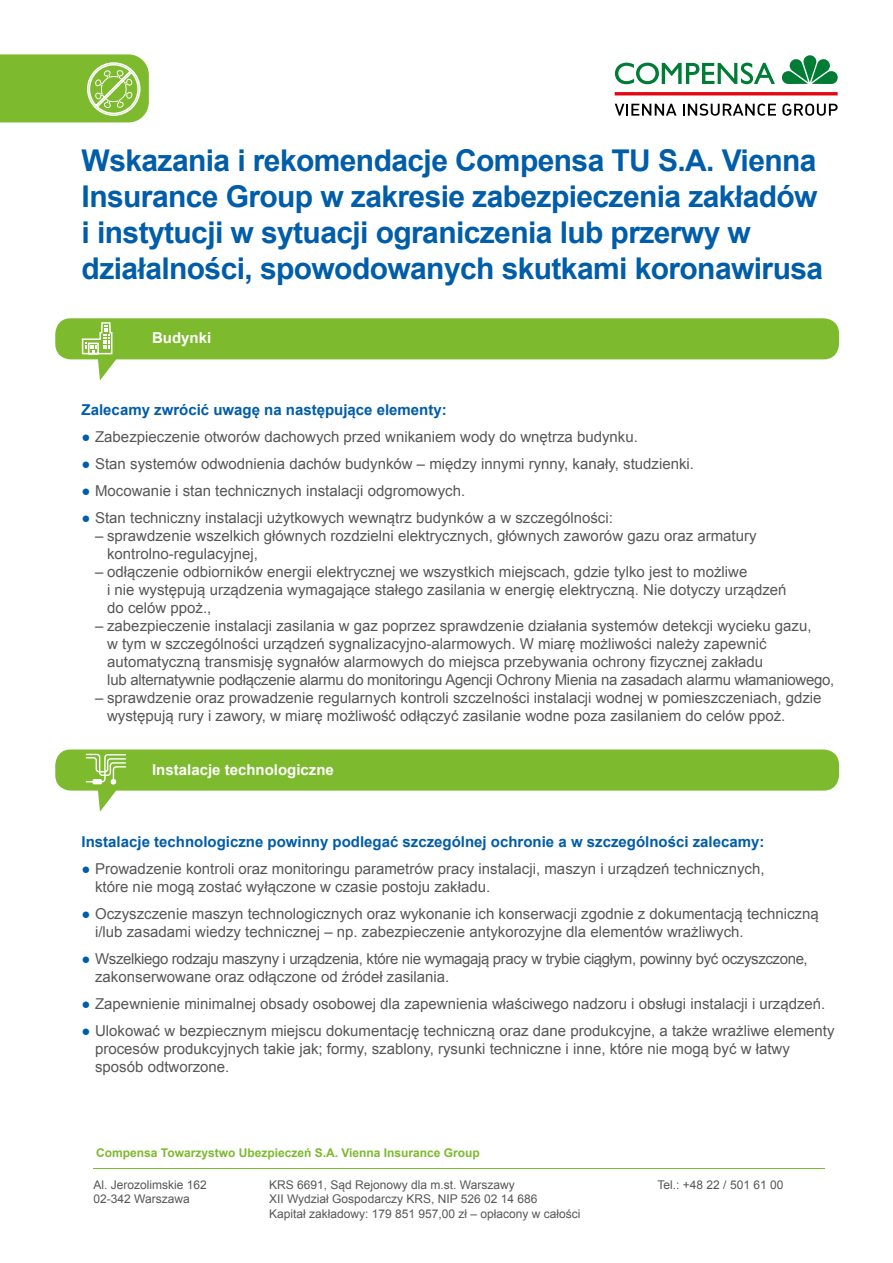
<style>
.page{position:relative;width:893px;height:1263px;background:#fff}
.page>*{position:absolute;margin:0;border:0;box-sizing:border-box;transform-origin:0 0}
.t1{font:700 30px/36px "Arial";letter-spacing:-.02em;color:#005da9}
.t2{font:15px/18px "Arial";color:#575756}
.t3{font:15px/18px "Arial";letter-spacing:-.025em;color:#575756}
.t4{font:700 15px "Arial";color:#005da9}
.t5{font:15px "Arial";letter-spacing:-.02em;color:#575756}
.t6{font:700 15px "Arial";color:#fff}
.t7{font:12px/14.4px "Arial";color:#575756}
.t8{font:700 12px "Arial";color:#7dba2e}
.s1{color:#005da9}
</style>
<div class="page">
<hr style="left:615px;top:92px;width:223px;height:3px;background:#e30613">
<svg style="left:615px;top:104px;width:62px;height:12px"></svg>
<svg style="left:683px;top:104px;width:93px;height:12px"></svg>
<svg style="left:782px;top:104px;width:56px;height:12px"></svg>
<svg style="left:615px;top:63px;width:160px;height:21px"></svg>
<svg style="left:782px;top:55px;width:56px;height:29px"></svg>
<svg style="left:55px;top:318px;width:784px;height:62px;fill:#7dba2e"></svg>
<svg style="left:55px;top:749px;width:784px;height:63px;fill:#7dba2e"></svg>
<hr style="left:93px;top:1168px;width:732px;height:1px;background:#7dba2e">
<svg style="left:0;top:54px;width:149px;height:68px;background:#8ac144"></svg>
<svg style="left:81px;top:321px;width:32px;height:34px"></svg>
<svg style="left:86px;top:754px;width:40px;height:30px"></svg>
<h1 class="t1" style="left:82px;top:144px;width:743px">Wskazania i rekomendacje Compensa TU S.A. Vienna Insurance Group w zakresie zabezpieczenia zakładów i instytucji w sytuacji ograniczenia lub przerwy w działalności, spowodowanych skutkami koronawirusa</h1>
<p class="t6" style="left:152px;top:327px;width:61px">Budynki</p>
<p class="t4" style="left:82px;top:399px;width:367px">Zalecamy zwrócić uwagę na następujące elementy:</p>
<p class="t2" style="left:82px;top:427px;width:558px"><span class="s1">●</span> Zabezpieczenie otworów dachowych przed wnikaniem wody do wnętrza budynku.</p>
<p class="t2" style="left:82px;top:454px;width:614px"><span class="s1">●</span> Stan systemów odwodnienia dachów budynków – między innymi rynny, kanały, studzienki.</p>
<p class="t2" style="left:82px;top:481px;width:385px"><span class="s1">●</span> Mocowanie i stan technicznych instalacji odgromowych.</p>
<p class="t2" style="left:82px;top:508px;width:533px"><span class="s1">●</span> Stan techniczny instalacji użytkowych wewnątrz budynków a w szczególności:</p>
<p class="t2" style="left:95px;top:526px;width:663px">‒ sprawdzenie wszelkich głównych rozdzielni elektrycznych, głównych zaworów gazu oraz armatury</p>
<p class="t2" style="left:107px;top:544px;width:152px">kontrolno-regulacyjnej,</p>
<p class="t2" style="left:95px;top:562px;width:654px">‒ odłączenie odbiorników energii elektrycznej we wszystkich miejscach, gdzie tylko jest to możliwe</p>
<p class="t2" style="left:107px;top:580px;width:681px">i nie występują urządzenia wymagające stałego zasilania w energię elektryczną. Nie dotyczy urządzeń</p>
<p class="t2" style="left:107px;top:598px;width:106px">do celów ppoż.,</p>
<p class="t2" style="left:95px;top:616px;width:718px">‒ zabezpieczenie instalacji zasilania w gaz poprzez sprawdzenie działania systemów detekcji wycieku gazu,</p>
<p class="t2" style="left:107px;top:634px;width:661px">w tym w szczególności urządzeń sygnalizacyjno-alarmowych. W miarę możliwości należy zapewnić</p>
<p class="t2" style="left:107px;top:652px;width:658px">automatyczną transmisję sygnałów alarmowych do miejsca przebywania ochrony fizycznej zakładu</p>
<p class="t5" style="left:107px;top:669px;width:729px">lub alternatywnie podłączenie alarmu do monitoringu Agencji Ochrony Mienia na zasadach alarmu włamaniowego,</p>
<p class="t2" style="left:95px;top:688px;width:728px">‒ sprawdzenie oraz prowadzenie regularnych kontroli szczelności instalacji wodnej w pomieszczeniach, gdzie</p>
<p class="t2" style="left:107px;top:706px;width:680px">występują rury i zawory, w miarę możliwość odłączyć zasilanie wodne poza zasilaniem do celów ppoż.</p>
<p class="t6" style="left:152px;top:759px;width:183px">Instalacje technologiczne</p>
<p class="t4" style="left:82px;top:831px;width:684px">Instalacje technologiczne powinny podlegać szczególnej ochronie a w szczególności zalecamy:</p>
<p class="t2" style="left:95px;top:859px;width:671px;text-indent:-14px"><span class="s1">●</span> Prowadzenie kontroli oraz monitoringu parametrów pracy instalacji, maszyn i urządzeń technicznych, które nie mogą zostać wyłączone w czasie postoju zakładu.</p>
<p class="t2" style="left:95px;top:904px;width:725px;text-indent:-14px"><span class="s1">●</span> Oczyszczenie maszyn technologicznych oraz wykonanie ich konserwacji zgodnie z dokumentacją techniczną i/lub zasadami wiedzy technicznej – np. zabezpieczenie antykorozyjne dla elementów wrażliwych.</p>
<p class="t3" style="left:95px;top:949px;width:714px;text-indent:-14px"><span class="s1">●</span> Wszelkiego rodzaju maszyny i urządzenia, które nie wymagają pracy w trybie ciągłym, powinny być oczyszczone, zakonserwowane oraz odłączone od źródeł zasilania.</p>
<p class="t2" style="left:82px;top:994px;width:745px"><span class="s1">●</span> Zapewnienie minimalnej obsady osobowej dla zapewnienia właściwego nadzoru i obsługi instalacji i urządzeń.</p>
<p class="t2" style="left:95px;top:1021px;width:741px;text-indent:-14px"><span class="s1">●</span> Ulokować w bezpiecznym miejscu dokumentację techniczną oraz dane produkcyjne, a także wrażliwe elementy procesów produkcyjnych takie jak; formy, szablony, rysunki techniczne i inne, które nie mogą być w łatwy sposób odtworzone.</p>
<p class="t8" style="left:96px;top:1145px;width:385px">Compensa Towarzystwo Ubezpieczeń S.A. Vienna Insurance Group</p>
<p class="t7" style="left:94px;top:1177px;width:115px">Al. Jerozolimskie 162</p>
<p class="t7" style="left:269px;top:1177px;width:247px">KRS 6691, Sąd Rejonowy dla m.st. Warszawy</p>
<p class="t7" style="left:658px;top:1177px;width:127px">Tel.: +48 22 / 501 61 00</p>
<p class="t7" style="left:94px;top:1192px;width:98px">02-342 Warszawa</p>
<p class="t7" style="left:269px;top:1192px;width:313px">XII Wydział Gospodarczy KRS, NIP 526 02 14 686<br>Kapitał zakładowy: 179 851 957,00 zł – opłacony w całości</p>
</div>
